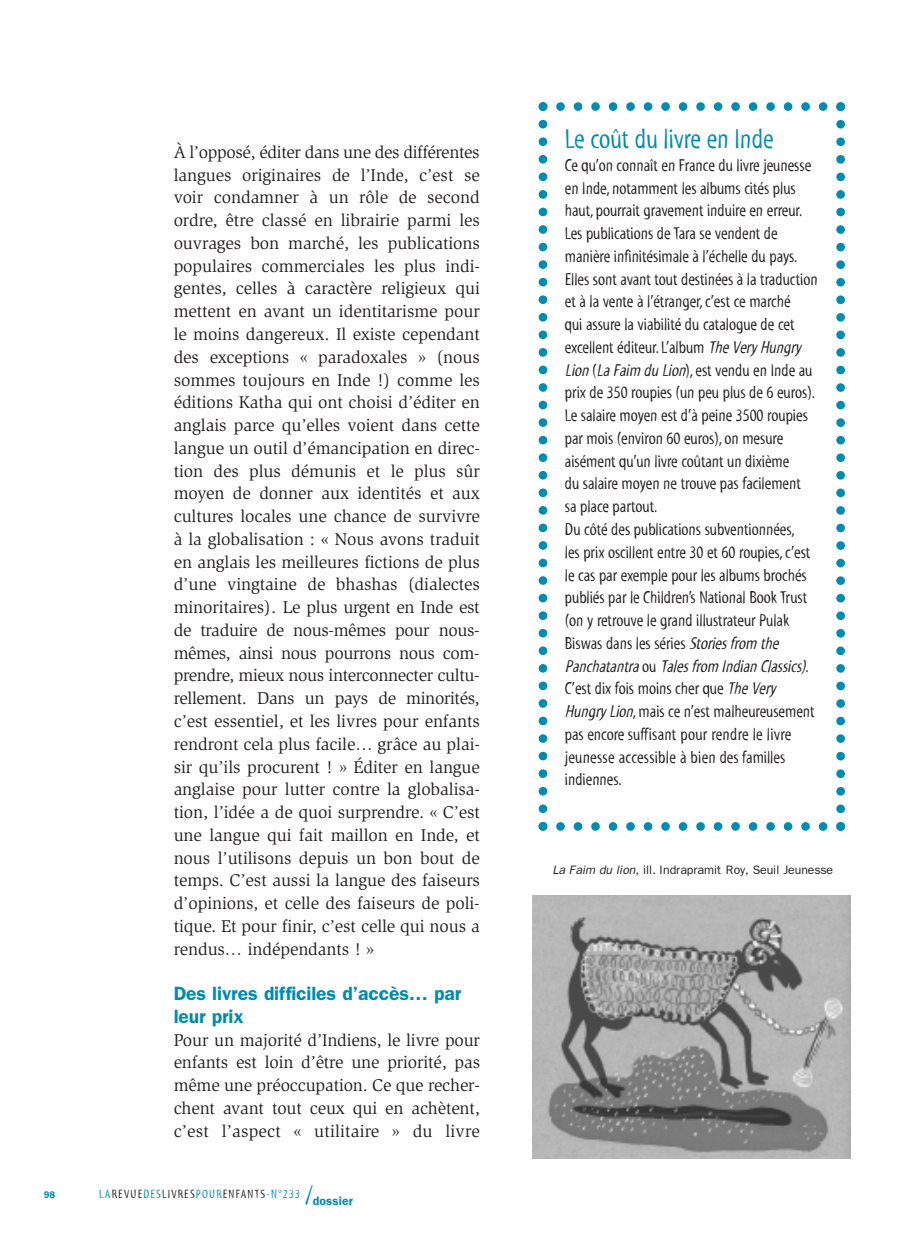
<style>
.page{position:relative;width:918px;height:1241px;background:#fff}
.page>*{position:absolute;margin:0;border:0;box-sizing:border-box;transform-origin:0 0}
.t1{font:28px "Myriad Tilt";letter-spacing:-.005em;color:#008bb0}
.t2{font:600 19.25px/22.8px "Franklin Gothic";letter-spacing:-.005em;color:#008bb0}
.t3{font:17.5px/22.8px "Slimbach";letter-spacing:-.005em;color:#231f20;text-align:justify}
.t4{font:17.5px/22.8px "Myriad Tilt";letter-spacing:-.005em;color:#231f20}
.t5{font:12.25px "Franklin Gothic";letter-spacing:-.005em;color:#231f20}
.t6{font:12.25px "Myriad Tilt";letter-spacing:.1em;color:#231f20}
.t7{font:600 9.62px "Franklin Gothic";color:#008bb0}
.s1{color:#008bb0}
.s2{font-size:26.25px;color:#008bb0}
.s3{font-family:"Franklin Gothic";font-weight:600;color:#008bb0}
.s4{font-style:italic}
</style>
<div class="page">
<svg style="left:538px;top:102px;width:307px;height:728px"></svg>
<img style="left:533px;top:895px;width:318px;height:263px">
<p class="t7" style="left:44px;top:1188px;width:13px">98</p>
<p class="t3" style="left:174px;top:142px;width:308px">À l’opposé, éditer dans une des différentes langues originaires de l’Inde, c’est se voir condamner à un rôle de second ordre, être classé en librairie parmi les ouvrages bon marché, les publications populaires commerciales les plus indi&shy;gentes, celles à caractère religieux qui mettent en avant un identitarisme pour le moins dangereux. Il existe cependant des exceptions « paradoxales » (nous sommes toujours en Inde !) comme les éditions Katha qui ont choisi d’éditer en anglais parce qu’elles voient dans cette langue un outil d’émancipation en direc&shy;tion des plus démunis et le plus sûr moyen de donner aux identités et aux cultures locales une chance de survivre à la globalisation : « Nous avons traduit en anglais les meilleures fictions de plus d’une vingtaine de bhashas (dialectes minoritaires). Le plus urgent en Inde est de traduire de nous-mêmes pour nous&shy;mêmes, ainsi nous pourrons nous com&shy;prendre, mieux nous interconnecter cultu&shy;rellement. Dans un pays de minorités, c’est essentiel, et les livres pour enfants rendront cela plus facile… grâce au plai&shy;sir qu’ils procurent ! » Éditer en langue anglaise pour lutter contre la globalisa&shy;tion, l’idée a de quoi surprendre. « C’est une langue qui fait maillon en Inde, et nous l’utilisons depuis un bon bout de temps. C’est aussi la langue des faiseurs d’opinions, et celle des faiseurs de poli&shy;tique. Et pour finir, c’est celle qui nous a rendus… indépendants ! »</p>
<p class="t2" style="left:174px;top:981px;width:289px">Des livres difficiles d’accès… par leur prix</p>
<p class="t3" style="left:174px;top:1029px;width:308px">Pour un majorité d’Indiens, le livre pour enfants est loin d’être une priorité, pas même une préoccupation. Ce que recher&shy;chent avant tout ceux qui en achètent, c’est l’aspect « utilitaire » du livre</p>
<p class="t6" style="left:99px;top:1188px;width:255px"><span class="s1">LA</span>REVUE<span class="s1">DES</span>LIVRES<span class="s1">POUR</span>ENFANTS<span class="s1">-N°233</span> <span class="s2">/</span><span class="s3">dossier</span></p>
<h1 class="t1" style="left:565px;top:128px;width:210px">Le coût du livre en Inde</h1>
<p class="t4" style="left:565px;top:155px;width:254px">Ce qu’on connaît en France du livre jeunesse en Inde, notamment les albums cités plus haut, pourrait gravement induire en erreur.<br>Les publications de Tara se vendent de manière infinitésimale à l’échelle du pays.<br>Elles sont avant tout destinées à la traduction et à la vente à l’étranger, c’est ce marché<br>qui assure la viabilité du catalogue de cet excellent éditeur. L’album <span class="s4">The Very Hungry Lion</span>(<span class="s4">La Faim du Lion</span>), est vendu en Inde au prix de 350 roupies (un peu plus de 6 euros).<br>Le salaire moyen est d’à peine 3500 roupies par mois (environ 60 euros), on mesure aisément qu’un livre coûtant un dixième<br>du salaire moyen ne trouve pas facilement<br>sa place partout.<br>Du côté des publications subventionnées,<br>les prix oscillent entre 30 et 60 roupies, c’est le cas par exemple pour les albums brochés publiés par le Children’s National Book Trust (on y retrouve le grand illustrateur Pulak Biswas dans les séries <span class="s4">Storiesfrom the Panchatantra</span> o u <span class="s4">Talesfrom Indian Classics)</span>.<br>C’est dix fois moins cher que <span class="s4">The Very Hungry Lion</span>, mais ce n’est malheureusement pas encore suffisant pour rendre le livre jeunesse accessible à bien des familles indiennes.</p>
<p class="t5" style="left:552px;top:862px;width:282px"><span class="s4">La Faim du lion</span>, ill. Indrapramit Roy, Seuil Jeunesse</p>
</div>
